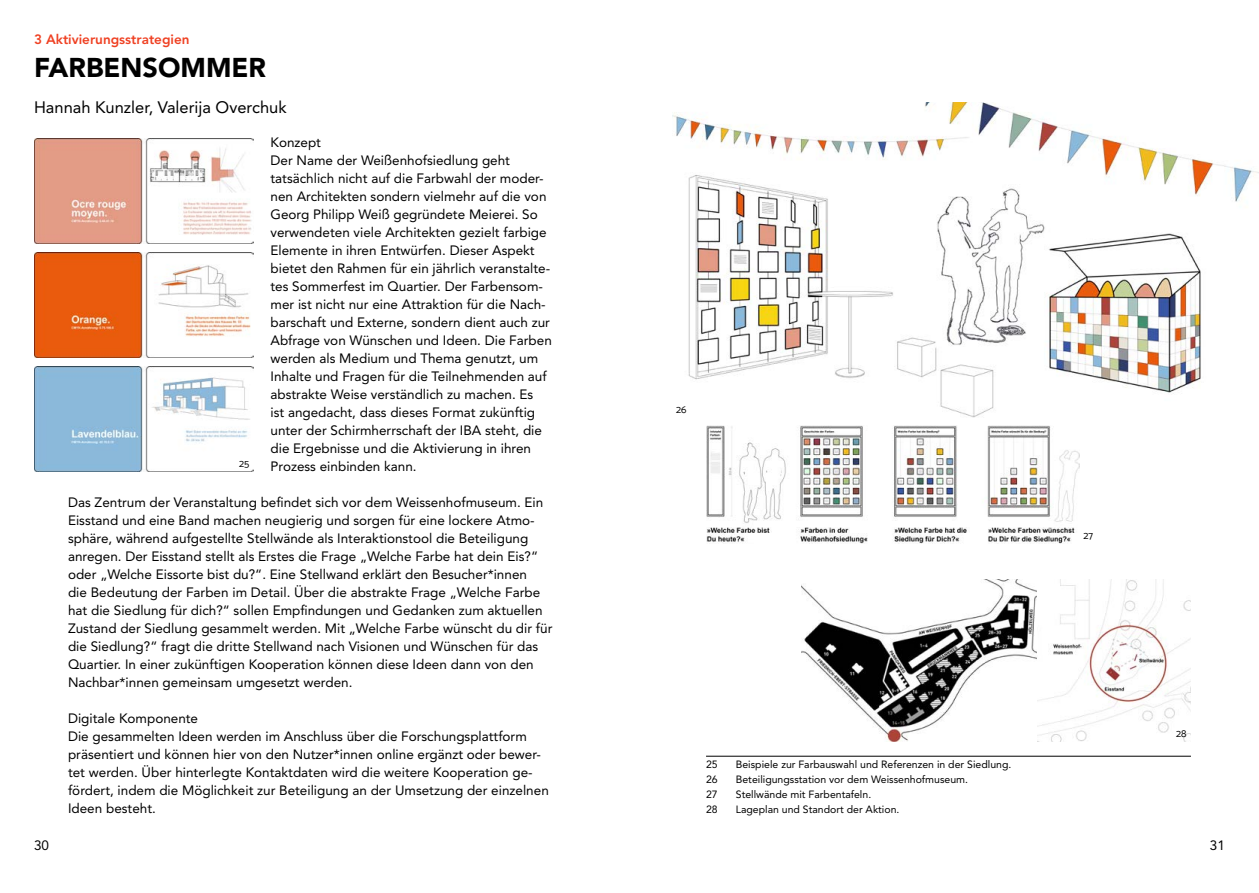
<style>
.page{position:relative;width:1259px;height:893px;background:#fff}
.page>*{position:absolute;margin:0;border:0;box-sizing:border-box;transform-origin:0 0}
.t1{font:900 27px "Avenir LT Std";color:#000}
.t2{font:16.5px "Avenir LT Std";color:#000}
.t3{font:13.5px/18px "Avenir LT Std";color:#000}
.t4{font:800 13.5px "Avenir LT Std";color:#ef4123}
.t5{font:10.5px "Avenir LT Std";color:#000}
.t6{font:10.5px "Catamaran";color:#000}
</style>
<div class="page">
<img style="left:34px;top:138px;width:219px;height:105px">
<img style="left:34px;top:252px;width:219px;height:105px">
<img style="left:34px;top:366px;width:219px;height:105px">
<img style="left:801px;top:579px;width:390px;height:162px">
<img style="left:672px;top:102px;width:587px;height:315px">
<img style="left:706px;top:425px;width:373px;height:118px">
<hr style="left:706px;top:756px;width:485px;height:1px;background:#000">
<p class="t4" style="left:34px;top:34px;width:157px">3 Aktivierungsstrategien</p>
<h1 class="t1" style="left:34px;top:51px;width:233px">FARBENSOMMER</h1>
<p class="t2" style="left:34px;top:99px;width:254px">Hannah Kunzler, Valerija Overchuk</p>
<p class="t3" style="left:270px;top:134px;width:283px">Konzept<br>Der Name der Weißenhofsiedlung geht tatsächlich nicht auf die Farbwahl der moder&shy;nen Architekten sondern vielmehr auf die von Georg Philipp Weiß gegründete Meierei. So verwendeten viele Architekten gezielt farbige Elemente in ihren Entwürfen. Dieser Aspekt bietet den Rahmen für ein jährlich veranstalte&shy;tes Sommerfest im Quartier. Der Farbensom&shy;mer ist nicht nur eine Attraktion für die Nach&shy;barschaft und Externe, sondern dient auch zur Abfrage von Wünschen und Ideen. Die Farben werden als Medium und Thema genutzt, um Inhalte und Fragen für die Teilnehmenden auf abstrakte Weise verständlich zu machen. Es<br>ist angedacht, dass dieses Format zukünftig unter der Schirmherrschaft der IBA steht, die die Ergebnisse und die Aktivierung in ihren Prozess einbinden kann.</p>
<p class="t3" style="left:68px;top:494px;width:486px">Das Zentrum der Veranstaltung befindet sich vor dem Weissenhofmuseum. Ein Eisstand und eine Band machen neugierig und sorgen für eine lockere Atmo&shy;sphäre, während aufgestellte Stellwände als Interaktionstool die Beteiligung anregen. Der Eisstand stellt als Erstes die Frage „Welche Farbe hat dein Eis?“ oder „Welche Eissorte bist du?“. Eine Stellwand erklärt den Besucher*innen<br>die Bedeutung der Farben im Detail. Über die abstrakte Frage „Welche Farbe hat die Siedlung für dich?“ sollen Empfindungen und Gedanken zum aktuellen Zustand der Siedlung gesammelt werden. Mit „Welche Farbe wünscht du dir für die Siedlung?“ fragt die dritte Stellwand nach Visionen und Wünschen für das Quartier. In einer zukünftigen Kooperation können diese Ideen dann von den Nachbar*innen gemeinsam umgesetzt werden.</p>
<p class="t3" style="left:68px;top:710px;width:482px">Digitale Komponente<br>Die gesammelten Ideen werden im Anschluss über die Forschungsplattform präsentiert und können hier von den Nutzer*innen online ergänzt oder bewer&shy;tet werden. Über hinterlegte Kontaktdaten wird die weitere Kooperation ge&shy;fördert, indem die Möglichkeit zur Beteiligung an der Umsetzung der einzelnen Ideen besteht.</p>
<p class="t6" style="left:239px;top:459px;width:12px">25</p>
<p class="t6" style="left:676px;top:405px;width:12px">26</p>
<p class="t6" style="left:1083px;top:531px;width:11px">27</p>
<p class="t5" style="left:706px;top:759px;width:13px">25</p>
<p class="t5" style="left:736px;top:759px;width:277px">Beispiele zur Farbauswahl und Referenzen in der Siedlung.</p>
<p class="t5" style="left:706px;top:774px;width:13px">26</p>
<p class="t5" style="left:736px;top:774px;width:234px">Beteiligungsstation vor dem Weissenhofmuseum.</p>
<p class="t5" style="left:706px;top:789px;width:13px">27</p>
<p class="t5" style="left:736px;top:789px;width:137px">Stellwände mit Farbentafeln.</p>
<p class="t5" style="left:706px;top:804px;width:13px">28</p>
<p class="t5" style="left:736px;top:804px;width:165px">Lageplan und Standort der Aktion.</p>
<p class="t6" style="left:1176px;top:729px;width:12px">28</p>
<p class="t3" style="left:34px;top:837px;width:17px">30</p>
<p class="t3" style="left:1210px;top:837px;width:17px">31</p>
</div>
